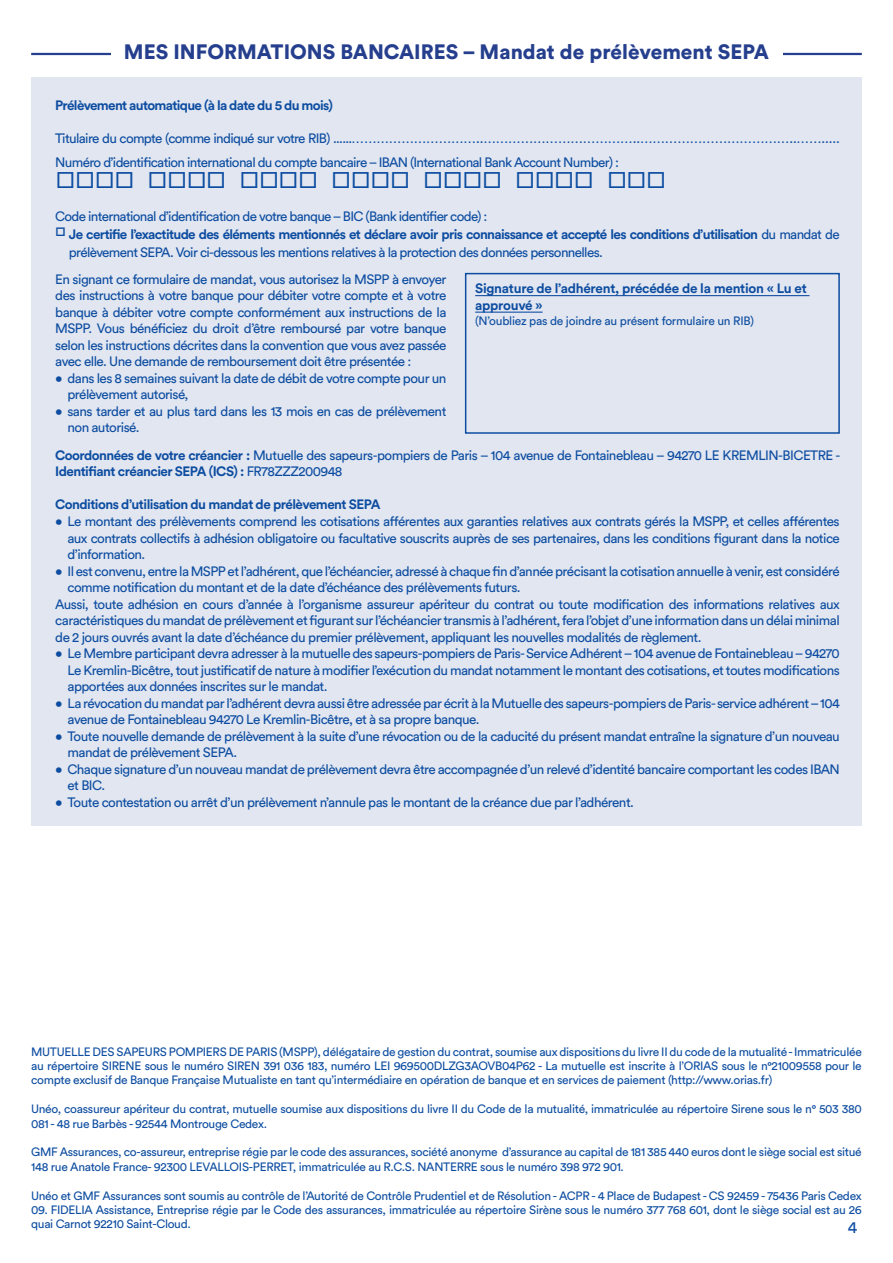
<style>
.page{position:relative;width:893px;height:1263px;background:#fff}
.page>*{position:absolute;margin:0;border:0;box-sizing:border-box;transform-origin:0 0}
.t1{font:22.5px "Circular Std";color:#0d4da1}
.t2{font:900 20.7px "Circular Std";color:#253f8e}
.t3{font:16.5px "Circular Std";color:#0d4da1}
.t4{font:13.5px/16.5px "Circular Std";letter-spacing:-.04em;color:#0d4da1}
.t5{font:700 13.5px/18px "Circular Std";letter-spacing:-.05em;color:#0d4da1}
.t6{font:700 13.5px/16.5px "Circular Std";letter-spacing:-.02em;color:#0d4da1}
.t7{font:12px/14.4px "Circular Std";letter-spacing:-.025em;color:#0d4da1}
.s1{font-weight:400}
.s2{font-weight:700}
</style>
<div class="page">
<hr style="left:31px;top:53px;width:831px;height:2px;background:#253f8e">
<div style="left:111px;top:43px;width:671px;height:20px;background:#fff"></div>
<div style="left:31px;top:77px;width:831px;height:749px;background:#e2e6f0"></div>
<div style="left:465px;top:273px;width:375px;height:161px;border:2px solid #0d4da1"></div>
<hr style="left:475px;top:295px;width:334px;height:1px;background:#0d4da1">
<hr style="left:475px;top:312px;width:68px;height:1px;background:#0d4da1">
<p class="t2" style="left:124px;top:38px;width:647px">MES INFORMATIONS BANCAIRES – Mandat de prélèvement SEPA</p>
<p class="t5" style="left:55px;top:96px;width:279px">Prélèvement automatique (à la date du 5 du mois)</p>
<p class="t4" style="left:55px;top:126px;width:786px;line-height:24px">Titulaire du compte (comme indiqué sur votre RIB) ......…………………………..………………………………..………………………………..…….....<br>Numéro d’identification international du compte bancaire – IBAN (International Bank Account Number) :</p>
<p class="t1" style="left:55px;top:166px;width:613px">□□□□ □□□□ □□□□ □□□□ □□□□ □□□□ □□□</p>
<p class="t4" style="left:55px;top:207px;width:434px">Code international d’identification de votre banque – BIC (Bank identifier code) :</p>
<p class="t5" style="left:69px;top:225px;width:772px;text-indent:-14px"><sup>□</sup> Je certifie l’exactitude des éléments mentionnés et déclare avoir pris connaissance et accepté les conditions d’utilisation <span class="s1">du mandat de prélèvement SEPA. Voir ci-dessous les mentions relatives à la protection des données personnelles.</span></p>
<p class="t4" style="left:55px;top:271px;width:393px;text-align:justify">En signant ce formulaire de mandat, vous autorisez la MSPP à envoyer des instructions à votre banque pour débiter votre compte et à votre banque à débiter votre compte conformément aux instructions de la MSPP. Vous bénéficiez du droit d’être remboursé par votre banque selon les instructions décrites dans la convention que vous avez passée avec elle. Une demande de remboursement doit être présentée :</p>
<p class="t4" style="left:67px;top:370px;width:380px;text-indent:-12px">• dans les 8 semaines suivant la date de débit de votre compte pour un prélèvement autorisé,</p>
<p class="t4" style="left:67px;top:403px;width:380px;text-indent:-12px">• sans tarder et au plus tard dans les 13 mois en cas de prélèvement non autorisé.</p>
<p class="t6" style="left:475px;top:280px;width:333px">Signature de l’adhérent, précédée de la mention « Lu et approuvé »</p>
<p class="t7" style="left:475px;top:313px;width:280px">(N’oubliez pas de joindre au présent formulaire un RIB)</p>
<p class="t4" style="left:55px;top:447px;width:787px"><span class="s2">Coordonnées de votre créancier :</span> Mutuelle des sapeurs-pompiers de Paris – 104 avenue de Fontainebleau – 94270 LE KREMLIN-BICETRE -<br><span class="s2">Identifiant créancier SEPA (ICS) :</span> FR78ZZZ200948</p>
<p class="t5" style="left:55px;top:495px;width:327px">Conditions d’utilisation du mandat de prélèvement SEPA</p>
<p class="t4" style="left:67px;top:513px;width:774px;text-align:justify;text-indent:-12px">• Le montant des prélèvements comprend les cotisations afférentes aux garanties relatives aux contrats gérés la MSPP, et celles afférentes aux contrats collectifs à adhésion obligatoire ou facultative souscrits auprès de ses partenaires, dans les conditions figurant dans la notice d’information.</p>
<p class="t4" style="left:67px;top:562px;width:774px;text-indent:-12px">• Il est convenu, entre la MSPP et l’adhérent, que l’échéancier, adressé à chaque fin d’année précisant la cotisation annuelle à venir, est considéré comme notification du montant et de la date d’échéance des prélèvements futurs.</p>
<p class="t4" style="left:55px;top:595px;width:786px;text-align:justify">Aussi, toute adhésion en cours d’année à l’organisme assureur apériteur du contrat ou toute modification des informations relatives aux caractéristiques du mandat de prélèvement et figurant sur l’échéancier transmis à l’adhérent, fera l’objet d’une information dans un délai minimal de 2 jours ouvrés avant la date d’échéance du premier prélèvement, appliquant les nouvelles modalités de règlement.</p>
<p class="t4" style="left:67px;top:645px;width:774px;text-align:justify;text-indent:-12px">• Le Membre participant devra adresser à la mutuelle des sapeurs-pompiers de Paris- Service Adhérent – 104 avenue de Fontainebleau – 94270<br>Le Kremlin-Bicêtre, tout justificatif de nature à modifier l’exécution du mandat notamment le montant des cotisations, et toutes modifications apportées aux données inscrites sur le mandat.</p>
<p class="t4" style="left:67px;top:694px;width:774px;text-indent:-12px">• La révocation du mandat par l’adhérent devra aussi être adressée par écrit à la Mutuelle des sapeurs-pompiers de Paris- service adhérent – 104 avenue de Fontainebleau 94270 Le Kremlin-Bicêtre, et à sa propre banque.</p>
<p class="t4" style="left:67px;top:727px;width:774px;text-indent:-12px">• Toute nouvelle demande de prélèvement à la suite d’une révocation ou de la caducité du présent mandat entraîne la signature d’un nouveau mandat de prélèvement SEPA.</p>
<p class="t4" style="left:67px;top:760px;width:774px;text-indent:-12px">• Chaque signature d’un nouveau mandat de prélèvement devra être accompagnée d’un relevé d’identité bancaire comportant les codes IBAN et BIC.</p>
<p class="t4" style="left:55px;top:793px;width:580px">• Toute contestation ou arrêt d’un prélèvement n’annule pas le montant de la créance due par l’adhérent.</p>
<p class="t7" style="left:31px;top:1044px;width:832px;text-align:justify">MUTUELLE DES SAPEURS POMPIERS DE PARIS (MSPP), délégataire de gestion du contrat, soumise aux dispositions du livre II du code de la mutualité - Immatriculée au répertoire SIRENE sous le numéro SIREN 391 036 183, numéro LEI 969500DLZG3AOVB04P62 - La mutuelle est inscrite à l’ORIAS sous le n°21009558 pour le compte exclusif de Banque Française Mutualiste en tant qu’intermédiaire en opération de banque et en services de paiement (http://www.orias.fr)</p>
<p class="t7" style="left:31px;top:1101px;width:832px">Unéo, coassureur apériteur du contrat, mutuelle soumise aux dispositions du livre II du Code de la mutualité, immatriculée au répertoire Sirene sous le n° 503 380<br>081 - 48 rue Barbès - 92544 Montrouge Cedex.</p>
<p class="t7" style="left:31px;top:1145px;width:832px">GMF Assurances, co-assureur, entreprise régie par le code des assurances, société anonyme d’assurance au capital de 181 385 440 euros dont le siège social est situé<br>148 rue Anatole France- 92300 LEVALLOIS-PERRET, immatriculée au R.C.S. NANTERRE sous le numéro 398 972 901.</p>
<p class="t7" style="left:31px;top:1188px;width:832px">Unéo et GMF Assurances sont soumis au contrôle de l’Autorité de Contrôle Prudentiel et de Résolution - ACPR - 4 Place de Budapest - CS 92459 - 75436 Paris Cedex</p>
<p class="t7" style="left:31px;top:1202px;width:832px">09. FIDELIA Assistance, Entreprise régie par le Code des assurances, immatriculée au répertoire Sirène sous le numéro 377 768 601, dont le siège social est au 26 quai Carnot 92210 Saint-Cloud.</p>
<p class="t3" style="left:848px;top:1217px;width:11px">4</p>
</div>
